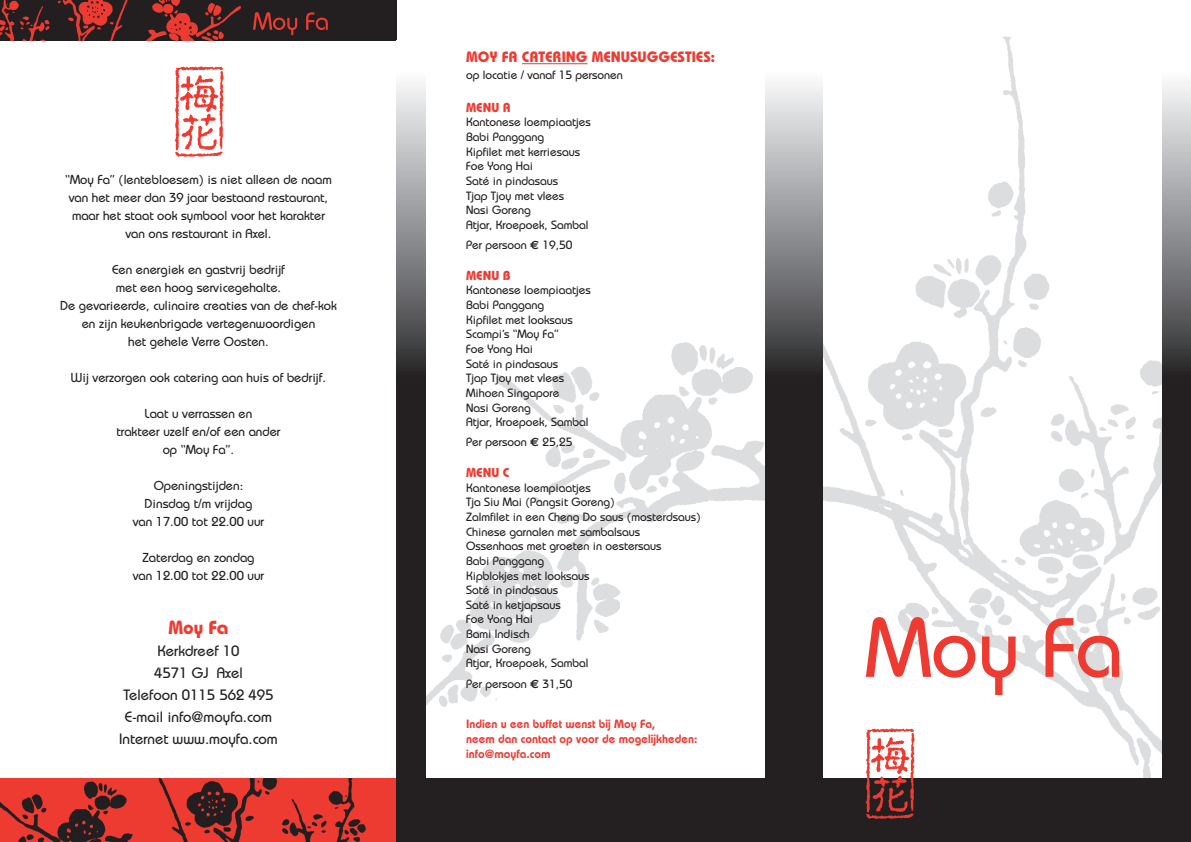
<style>
.page{position:relative;width:1191px;height:842px;background:#fff}
.page>*{position:absolute;margin:0;border:0;box-sizing:border-box;transform-origin:0 0}
.t1{font:700 19px "Bauhaus";color:#ee3b32}
.t2{font:500 15px/22px "Bauhaus";color:#231f20;text-align:center}
.t3{font:700 15px "Bauhaus";color:#ee3b32}
.t4{font:500 13px/18px "Bauhaus";color:#231f20;text-align:center}
.t5{font:700 13px "Bauhaus";color:#ee3b32}
.t6{font:500 12px/14.7px "Bauhaus";color:#231f20}
.t7{font:600 12px/14.7px "Bauhaus";color:#ee3b32}
.s1{font-family:"Euro Sans";font-weight:700}
</style>
<div class="page">
<img style="left:425px;top:37px;width:737px;height:741px">
<div style="left:0;top:0;width:397px;height:40px;background:#231f20"></div>
<svg style="left:263px;top:12px;width:65px;height:23px"></svg>
<svg style="left:866px;top:617px;width:253px;height:78px"></svg>
<img style="left:0;top:0;width:263px;height:40px">
<div style="left:0;top:778px;width:397px;height:64px;background:#ee3b32"></div>
<img style="left:0;top:778px;width:366px;height:64px">
<svg style="left:397px;top:84px;width:28px;height:694px;background:#514f50"></svg>
<svg style="left:765px;top:40px;width:57px;height:738px;background:#5b595b"></svg>
<svg style="left:1162px;top:84px;width:29px;height:694px;background:#514f50"></svg>
<div style="left:397px;top:778px;width:794px;height:64px;background:#242021"></div>
<img style="left:865px;top:727px;width:50px;height:92px">
<img style="left:174px;top:66px;width:50px;height:91px">
<hr style="left:522px;top:63px;width:65px;height:1px;background:#ee3b32">
<p class="t4" style="left:65px;top:171px;width:268px">“Moy Fa” (lentebloesem) is niet alleen de naam van het meer dan 39 jaar bestaand restaurant, maar het staat ook symbool voor het karakter van ons restaurant in Axel.</p>
<p class="t4" style="left:60px;top:261px;width:278px">Een energiek en gastvrij bedrijf<br>met een hoog servicegehalte.<br>De gevarieerde, culinaire creaties van de chef-kok en zijn keukenbrigade vertegenwoordigen<br>het gehele Verre Oosten.</p>
<p class="t4" style="left:71px;top:369px;width:257px">Wij verzorgen ook catering aan huis of bedrijf.</p>
<p class="t4" style="left:116px;top:405px;width:166px">Laat u verrassen en<br>trakteer uzelf en/of een ander op “Moy Fa”.</p>
<p class="t4" style="left:133px;top:477px;width:133px">Openingstijden:<br>Dinsdag t/m vrijdag<br>van 17.00 tot 22.00 uur</p>
<p class="t4" style="left:133px;top:549px;width:133px">Zaterdag en zondag van 12.00 tot 22.00 uur</p>
<h1 class="t1" style="left:168px;top:616px;width:62px">Moy Fa</h1>
<p class="t2" style="left:119px;top:640px;width:160px">Kerkdreef 10<br>4571 GJ Axel<br>Telefoon 0115 562 495<br>E-mail info@moyfa.com<br>Internet www.moyfa.com</p>
<p class="t3" style="left:466px;top:48px;width:250px">MOY FA CATERING MENUSUGGESTIES:</p>
<p class="t6" style="left:466px;top:67px;width:158px">op locatie / vanaf 15 personen</p>
<p class="t5" style="left:466px;top:99px;width:46px">MENU A</p>
<p class="t6" style="left:466px;top:115px;width:126px">Kantonese loempiaatjes<br>Babi Panggang<br>Kipfilet met kerriesaus<br>Foe Yong Hai<br>Saté in pindasaus<br>Tjap Tjoy met vlees<br>Nasi Goreng<br>Atjar, Kroepoek, Sambal</p>
<p class="t6" style="left:466px;top:237px;width:108px">Per persoon <span class="s1">€</span> 19,50</p>
<p class="t5" style="left:466px;top:267px;width:46px">MENU B</p>
<p class="t6" style="left:466px;top:283px;width:126px">Kantonese loempiaatjes<br>Babi Panggang<br>Kipfilet met looksaus<br>Scampi’s “Moy Fa”<br>Foe Yong Hai<br>Saté in pindasaus<br>Tjap Tjoy met vlees<br>Mihoen Singapore<br>Nasi Goreng<br>Atjar, Kroepoek, Sambal</p>
<p class="t6" style="left:466px;top:435px;width:108px">Per persoon <span class="s1">€</span> 25,25</p>
<p class="t5" style="left:466px;top:464px;width:45px">MENU C</p>
<p class="t6" style="left:466px;top:480px;width:236px">Kantonese loempiaatjes<br>Tja Siu Mai (Pangsit Goreng)<br>Zalmfilet in een Cheng Do saus (mosterdsaus)<br>Chinese garnalen met sambalsaus<br>Ossenhaas met groeten in oestersaus<br>Babi Panggang<br>Kipblokjes met looksaus<br>Saté in pindasaus<br>Saté in ketjapsaus<br>Foe Yong Hai<br>Bami Indisch<br>Nasi Goreng<br>Atjar, Kroepoek, Sambal</p>
<p class="t6" style="left:466px;top:676px;width:108px">Per persoon <span class="s1">€</span> 31,50</p>
<p class="t7" style="left:466px;top:717px;width:233px">Indien u een buffet wenst bij Moy Fa,<br>neem dan contact op voor de mogelijkheden: info@moyfa.com</p>
</div>
